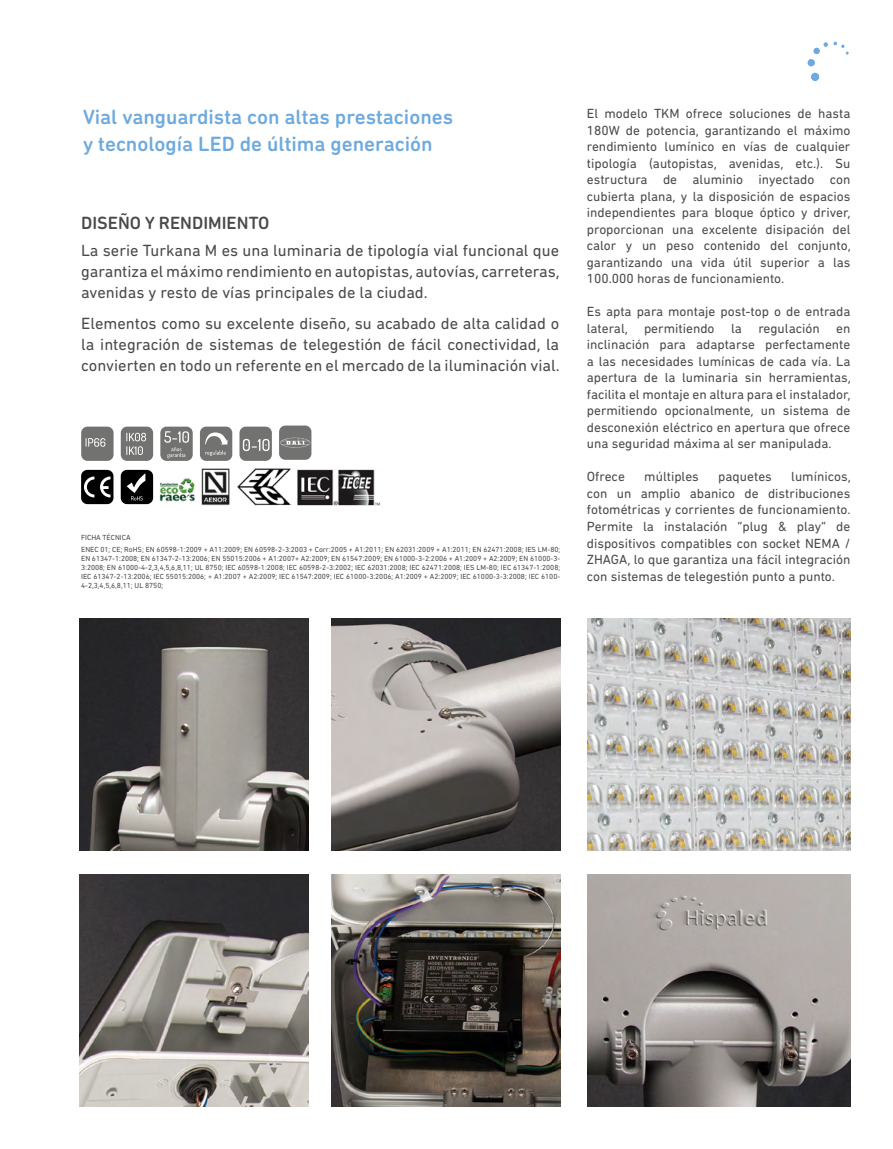
<style>
.page{position:relative;width:893px;height:1149px;background:#fff}
.page>*{position:absolute;margin:0;border:0;box-sizing:border-box;transform-origin:0 0}
.t1{font:500 21px/27px "DIN Next Rounded LT Pro";color:#6eaadd}
.t2{font:500 18px "DIN Next Rounded LT Pro";color:#4a4a49}
.t3{font:16.5px/21px "DIN Next Rounded LT Pro";color:#4a4a49;text-align:justify}
.t4{font:13.5px/16.5px "DIN Next Rounded LT Pro";color:#4a4a49;text-align:justify}
.t5{font:7.5px/9px "DIN Next Rounded LT Pro";color:#4a4a49}
</style>
<div class="page">
<div style="left:811px;top:73px;width:8px;height:8px;background:#6eaadd;border-radius:50%"></div>
<div style="left:807px;top:59px;width:8px;height:7px;background:#6eaadd;border-radius:50%"></div>
<div style="left:813px;top:48px;width:7px;height:6px;background:#6eaadd;border-radius:50%"></div>
<svg style="left:823px;top:42px;width:26px;height:13px"></svg>
<div style="left:121px;top:469px;width:32px;height:35px;background:#000;border-radius:6px"></div>
<svg style="left:127px;top:473px;width:18px;height:27px"></svg>
<div style="left:81px;top:469px;width:32px;height:35px;background:#000;border-radius:6px"></div>
<svg style="left:84px;top:476px;width:10px;height:21px"></svg>
<svg style="left:100px;top:476px;width:10px;height:21px"></svg>
<img style="left:160px;top:478px;width:35px;height:23px">
<div style="left:81px;top:426px;width:33px;height:34px;background:#727271;border-radius:6px"></div>
<svg style="left:86px;top:438px;width:19px;height:8px"></svg>
<div style="left:121px;top:426px;width:32px;height:34px;background:#727271;border-radius:6px"></div>
<svg style="left:126px;top:432px;width:20px;height:23px"></svg>
<div style="left:239px;top:426px;width:33px;height:34px;background:#727271;border-radius:6px"></div>
<svg style="left:243px;top:439px;width:27px;height:12px"></svg>
<div style="left:160px;top:426px;width:33px;height:34px;background:#727271;border-radius:6px"></div>
<svg style="left:164px;top:431px;width:25px;height:27px"></svg>
<div style="left:200px;top:426px;width:32px;height:34px;background:#727271;border-radius:6px"></div>
<svg style="left:205px;top:450px;width:21px;height:6px"></svg>
<svg style="left:205px;top:432px;width:22px;height:12px"></svg>
<div style="left:279px;top:425px;width:32px;height:34px;background:#727271;border-radius:6px"></div>
<svg style="left:280px;top:437px;width:30px;height:10px"></svg>
<img style="left:201px;top:468px;width:29px;height:37px">
<img style="left:238px;top:468px;width:54px;height:37px">
<img style="left:296px;top:457px;width:84px;height:48px">
<img style="left:587px;top:618px;width:263px;height:232px">
<img style="left:587px;top:874px;width:263px;height:232px">
<img style="left:331px;top:618px;width:230px;height:232px">
<img style="left:331px;top:874px;width:230px;height:232px">
<img style="left:79px;top:618px;width:230px;height:232px">
<img style="left:79px;top:874px;width:230px;height:232px">
<h1 class="t1" style="left:83px;top:103px;width:372px">Vial vanguardista con altas prestaciones y tecnología LED de última generación</h1>
<p class="t4" style="left:587px;top:105px;width:265px">El modelo TKM ofrece soluciones de hasta 180W de potencia, garantizando el máximo rendimiento lumínico en vías de cualquier tipología (autopistas, avenidas, etc.). Su estructura de aluminio inyectado con cubierta plana, y la disposición de espacios independientes para bloque óptico y driver, proporcionan una excelente disipación del calor y un peso contenido del conjunto, garantizando una vida útil superior a las 100.000 horas de funcionamiento.</p>
<p class="t4" style="left:587px;top:303px;width:265px">Es apta para montaje post-top o de entrada lateral, permitiendo la regulación en inclinación para adaptarse perfectamente a las necesidades lumínicas de cada vía. La apertura de la luminaria sin herramientas, facilita el montaje en altura para el instalador, permitiendo opcionalmente, un sistema de desconexión eléctrico en apertura que ofrece una seguridad máxima al ser manipulada.</p>
<p class="t4" style="left:587px;top:468px;width:40px">Ofrece</p>
<p class="t4" style="left:644px;top:468px;width:56px">múltiples</p>
<p class="t4" style="left:718px;top:468px;width:55px">paquetes</p>
<h2 class="t2" style="left:81px;top:212px;width:190px">DISEÑO Y RENDIMIENTO</h2>
<p class="t3" style="left:81px;top:239px;width:480px">La serie Turkana M es una luminaria de tipología vial funcional que garantiza el máximo rendimiento en autopistas, autovías, carreteras, avenidas y resto de vías principales de la ciudad.</p>
<p class="t3" style="left:81px;top:312px;width:480px">Elementos como su excelente diseño, su acabado de alta calidad o la integración de sistemas de telegestión de fácil conectividad, la convierten en todo un referente en el mercado de la iluminación vial.</p>
<p class="t4" style="left:587px;top:468px;width:265px;text-indent:204px">lumínicos, con un amplio abanico de distribuciones fotométricas y corrientes de funcionamiento.<br>Permite la instalación “plug &amp; play” de dispositivos compatibles con socket NEMA / ZHAGA, lo que garantiza una fácil integración con sistemas de telegestión punto a punto.</p>
<p class="t5" style="left:81px;top:531px;width:481px;line-height:12.5px">FICHA TÉCNICA<br>ENEC 01; CE; RoHS; EN 60598-1:2009 + A11:2009; EN 60598-2-3:2003 + Corr:2005 + A1:2011; EN 62031:2009 + A1:2011; EN 62471:2008; IES LM-80;</p>
<p class="t5" style="left:81px;top:554px;width:481px;text-align:justify">EN 61347-1:2008; EN 61347-2-13:2006; EN 55015:2006 + A1:2007+ A2:2009; EN 61547:2009; EN 61000-3-2:2006 + A1:2009 + A2:2009; EN 61000-3- 3:2008; EN 61000-4-2,3,4,5,6,8,11; UL 8750; IEC 60598-1:2008; IEC 60598-2-3:2002; IEC 62031:2008; IEC 62471:2008; IES LM-80; IEC 61347-1:2008; IEC 61347-2-13:2006; IEC 55015:2006; + A1:2007 + A2:2009; IEC 61547:2009; IEC 61000-3:2006; A1:2009 + A2:2009; IEC 61000-3-3:2008; IEC 6100- 4-2,3,4,5,6,8,11; UL 8750;</p>
</div>
